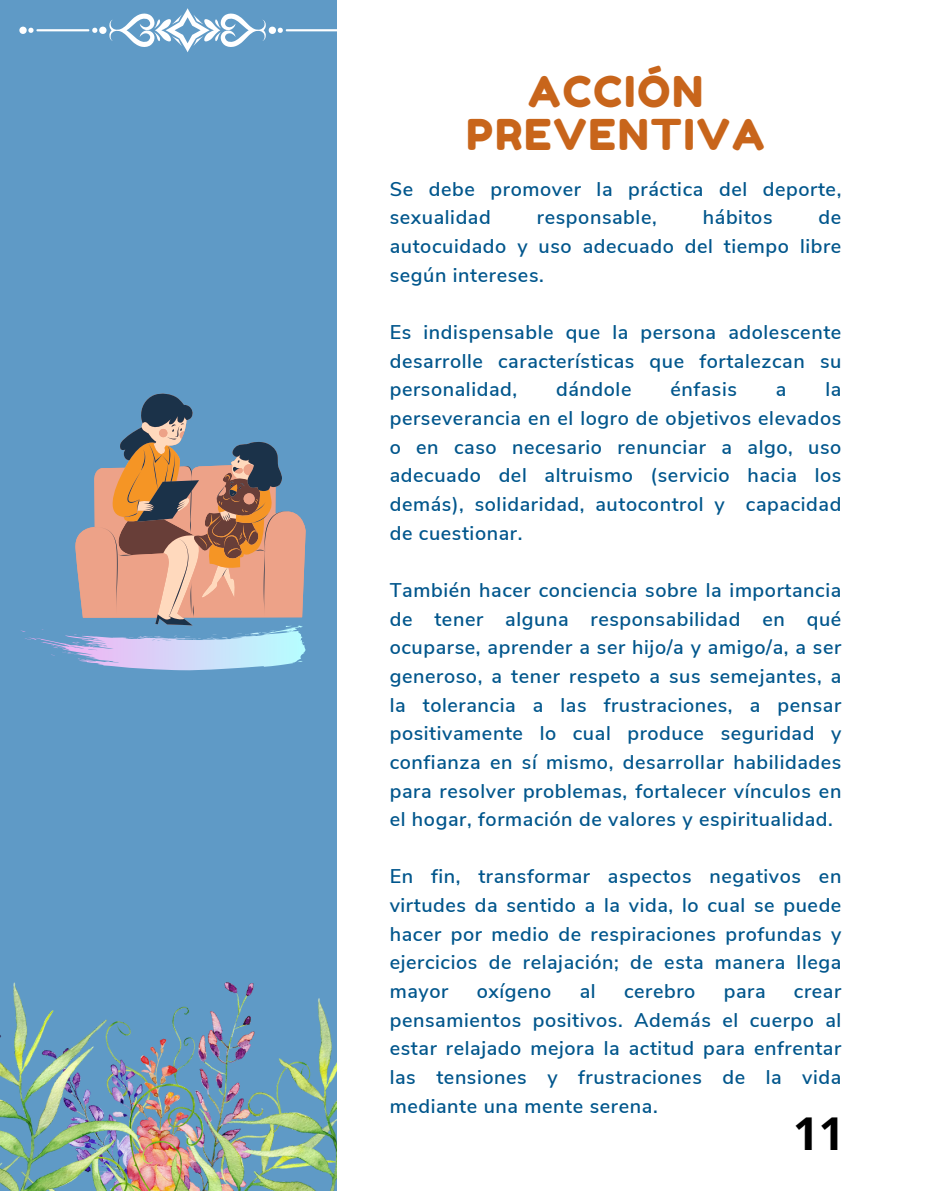
<style>
.page{position:relative;width:935px;height:1191px;background:#fff}
.page>*{position:absolute;margin:0;border:0;box-sizing:border-box;transform-origin:0 0}
.t1{font:700 45.3px "Open Sans";color:#000}
.t2{font:42.45px/42.5px "Fredoka One";letter-spacing:.05em;color:#c8651b;text-align:center}
.t3{font:600 19.8px/28.7px "Nunito Sans";letter-spacing:.03em;color:#00568c;text-align:justify}
</style>
<div class="page">
<div style="left:0;top:0;width:337px;height:1190px;background:#5f9ac6"></div>
<img style="left:0;top:982px;width:337px;height:208px">
<svg style="left:19px;top:8px;width:318px;height:44px"></svg>
<svg style="left:20px;top:475px;width:286px;height:195px"></svg>
<svg style="left:95px;top:393px;width:197px;height:232px"></svg>
<p class="t2" style="left:466px;top:70px;width:300px">ACCIÓN<br>PREVENTIVA</p>
<p class="t3" style="left:390px;top:175px;width:453px">Se debe promover la práctica del deporte, sexualidad</p>
<p class="t3" style="left:537px;top:203px;width:121px">responsable,</p>
<p class="t3" style="left:703px;top:203px;width:71px">hábitos</p>
<p class="t3" style="left:390px;top:203px;width:453px;text-indent:429px">de autocuidado y uso adecuado del tiempo libre según intereses.</p>
<p class="t3" style="left:390px;top:318px;width:453px">Es indispensable que la persona adolescente desarrolle características que fortalezcan su personalidad,</p>
<p class="t3" style="left:556px;top:375px;width:77px">dándole</p>
<p class="t3" style="left:670px;top:375px;width:68px">énfasis</p>
<p class="t3" style="left:776px;top:375px;width:12px">a</p>
<p class="t3" style="left:390px;top:375px;width:453px;text-indent:436px">la perseverancia en el logro de objetivos elevados o en caso necesario renunciar a algo, uso adecuado del altruismo (servicio hacia los demás), solidaridad, autocontrol y capacidad de cuestionar.</p>
<p class="t3" style="left:390px;top:576px;width:453px">También hacer conciencia sobre la importancia de tener alguna responsabilidad en qué ocuparse, aprender a ser hijo/a y amigo/a, a ser generoso, a tener respeto a sus semejantes, a la tolerancia a las frustraciones, a pensar positivamente lo cual produce seguridad y confianza en sí mismo, desarrollar habilidades para resolver problemas, fortalecer vínculos en el hogar, formación de valores y espiritualidad.</p>
<h1 class="t3" style="left:390px;top:862px;width:453px">En fin, transformar aspectos negativos en virtudes da sentido a la vida, lo cual se puede hacer por medio de respiraciones profundas y ejercicios de relajación; de esta manera llega mayor</h1>
<h1 class="t3" style="left:477px;top:977px;width:76px">oxígeno</h1>
<h1 class="t3" style="left:580px;top:977px;width:17px">al</h1>
<h1 class="t3" style="left:624px;top:977px;width:73px">cerebro</h1>
<h1 class="t3" style="left:724px;top:977px;width:43px">para</h1>
<h1 class="t3" style="left:390px;top:977px;width:453px;text-indent:404px">crear pensamientos positivos. Además el cuerpo al estar relajado mejora la actitud para enfrentar las tensiones y frustraciones de la vida mediante una mente serena.</h1>
<p class="t1" style="left:793px;top:1101px;width:53px">11</p>
</div>
